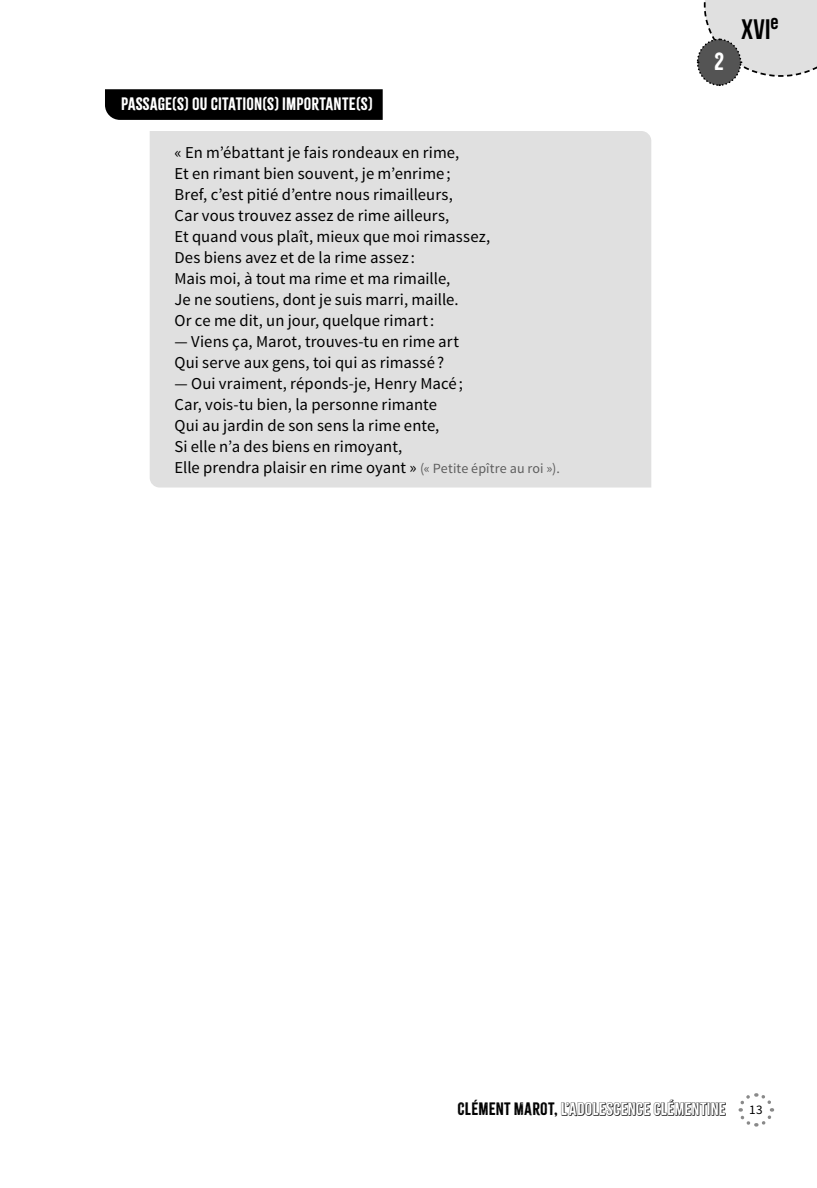
<style>
.page{position:relative;width:817px;height:1188px;background:#fff}
.page>*{position:absolute;margin:0;border:0;box-sizing:border-box;transform-origin:0 0}
.t1{font:700 28.18px "Bebas Neue";color:#000}
.t2{font:21.88px "Citrus Gothic Solid";color:#fff}
.t3{font:16.62px/21px "Source Sans Pro";letter-spacing:.005em;color:#000}
.t4{font:15.75px "Citrus Gothic Shadow";letter-spacing:.01em;color:#000}
.t5{font:15.75px "Citrus Gothic Solid";letter-spacing:.01em;color:#fff}
.t6{font:13.12px "Source Sans Pro";color:#000}
.s1{font-size:14px;color:#5e5e5e}
.s2{font-family:"Citrus Gothic"}
</style>
<div class="page">
<svg style="left:738px;top:1093px;width:36px;height:34px"></svg>
<svg style="left:105px;top:89px;width:277px;height:31px;background:#040404"></svg>
<div style="left:150px;top:131px;width:501px;height:356px;background:#e0e0e0"></div>
<svg style="left:696px;top:0;width:121px;height:86px"></svg>
<p class="t5" style="left:121px;top:94px;width:253px">PASSAGE(S) OU CITATION(S) IMPORTANTE(S)</p>
<p class="t3" style="left:174px;top:143px;width:317px">« En m’ébattant je fais rondeaux en rime,<br>Et en rimant bien souvent, je m’enrime ;<br>Bref, c’est pitié d’entre nous rimailleurs,<br>Car vous trouvez assez de rime ailleurs,<br>Et quand vous plaît, mieux que moi rimassez, Des biens avez et de la rime assez :<br>Mais moi, à tout ma rime et ma rimaille,<br>Je ne soutiens, dont je suis marri, maille.<br>Or ce me dit, un jour, quelque rimart:</p>
<p class="t3" style="left:174px;top:332px;width:286px">— Viens ça, Marot, trouves-tu en rime art<br>Qui serve aux gens, toi qui as rimassé ?</p>
<p class="t3" style="left:174px;top:374px;width:386px">— Oui vraiment, réponds-je, Henry Macé ;<br>Car, vois-tu bien, la personne rimante<br>Qui au jardin de son sens la rime ente,<br>Si elle n’a des biens en rimoyant,<br>Elle prendra plaisir en rime oyant » <span class="s1">(« Petite épître au roi »).</span></p>
<h2 class="t2" style="left:713px;top:48px;width:11px">2</h2>
<h1 class="t1" style="left:740px;top:14px;width:39px">xvi<sup>e</sup></h1>
<p class="t4" style="left:457px;top:1098px;width:270px"><span class="s2">CLÉMENT MAROT,</span> L’ADOLESCENCE CLÉMENTINE</p>
<p class="t6" style="left:748px;top:1102px;width:15px">13</p>
</div>
